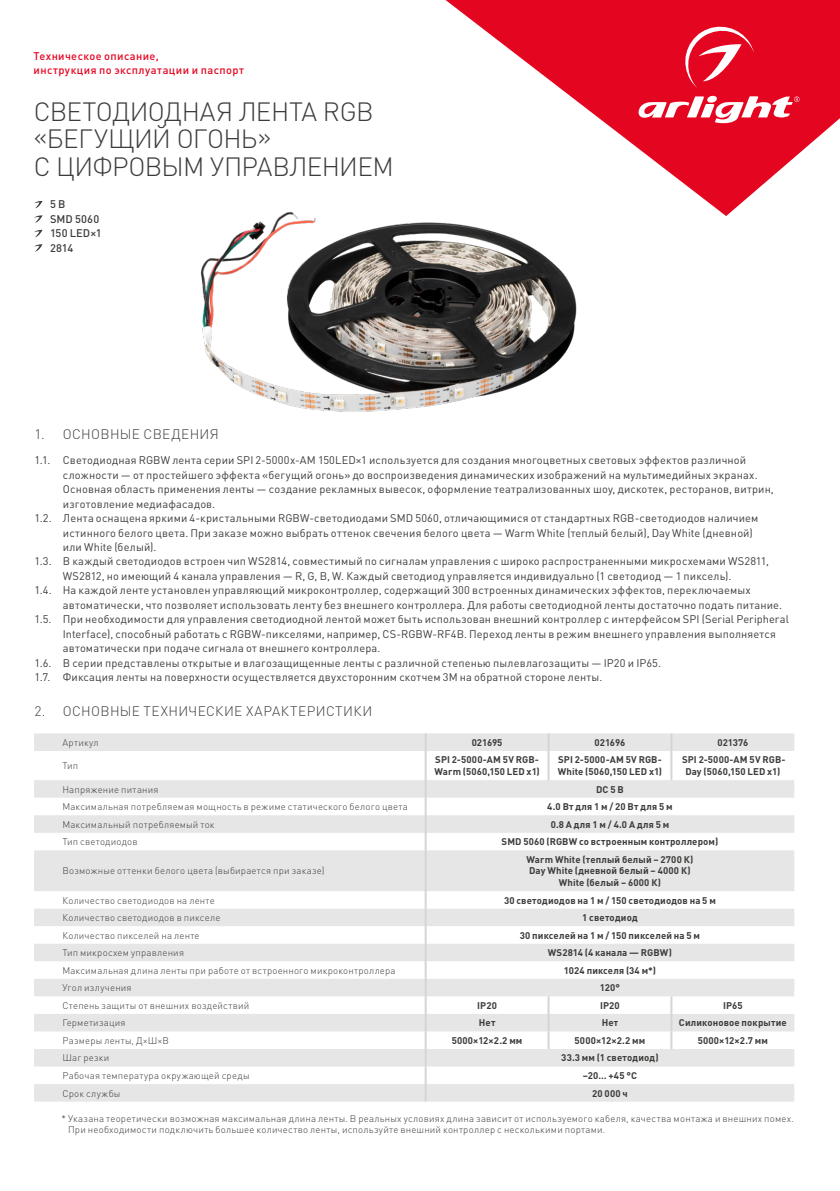
<style>
.page{position:relative;width:840px;height:1191px;background:#fff}
.page>*{position:absolute;margin:0;border:0;box-sizing:border-box;transform-origin:0 0}
.t1{font:300 26.2px/27.6px "DIN Pro";letter-spacing:-.025em;color:#3c3c3b}
.t2{font:300 13.6px "DIN Pro";letter-spacing:.025em;color:#3c3c3b}
.t3{font:11px "DIN Pro";letter-spacing:.015em;color:#3c3c3b}
.t4{font:500 11px/14.4px "DIN Pro";letter-spacing:.035em;color:#e40521}
.t5{font:500 11px/14.4px "DIN Pro";letter-spacing:.01em;color:#3c3c3b}
.t6{font:300 9.6px/11.6px "DIN Pro";letter-spacing:.02em;color:#3c3c3b}
.t7{font:700 9.6px/11.6px "DIN Pro";letter-spacing:.015em;color:#3c3c3b}
</style>
<div class="page">
<svg style="left:445px;top:0;width:394px;height:216px;fill:#e40521"></svg>
<svg style="left:635px;top:96px;width:164px;height:30px"></svg>
<svg style="left:680px;top:22px;width:73px;height:66px"></svg>
<svg style="left:34px;top:201px;width:9px;height:7px"></svg>
<svg style="left:34px;top:215px;width:9px;height:8px"></svg>
<svg style="left:34px;top:230px;width:9px;height:7px"></svg>
<svg style="left:34px;top:244px;width:9px;height:8px"></svg>
<svg style="left:34px;top:733px;width:759px;height:368px;fill:#e6e6e6"></svg>
<svg style="left:424px;top:733px;width:2px;height:18px"></svg>
<svg style="left:547px;top:733px;width:2px;height:18px"></svg>
<svg style="left:670px;top:733px;width:2px;height:18px"></svg>
<hr style="left:424px;top:751px;width:2px;height:29px;background:#d5d5d5">
<hr style="left:547px;top:751px;width:2px;height:29px;background:#d5d5d5">
<hr style="left:670px;top:751px;width:2px;height:29px;background:#d5d5d5">
<svg style="left:424px;top:780px;width:2px;height:70px"></svg>
<hr style="left:424px;top:850px;width:2px;height:41px;background:#d5d5d5">
<svg style="left:547px;top:996px;width:2px;height:53px"></svg>
<svg style="left:670px;top:996px;width:2px;height:53px"></svg>
<svg style="left:424px;top:891px;width:2px;height:210px"></svg>
<img style="left:200px;top:199px;width:402px;height:213px">
<p class="t4" style="left:34px;top:48px;width:212px">Техническое описание,<br>инструкция по эксплуатации и паспорт</p>
<h1 class="t1" style="left:34px;top:96px;width:361px">СВЕТОДИОДНАЯ ЛЕНТА RGB «БЕГУЩИЙ ОГОНЬ»<br>С ЦИФРОВЫМ УПРАВЛЕНИЕМ</h1>
<p class="t5" style="left:50px;top:197px;width:53px">5 В<br>SMD 5060<br>150 LED×1<br>2814</p>
<p class="t2" style="left:34px;top:425px;width:186px">1. ОСНОВНЫЕ СВЕДЕНИЯ</p>
<p class="t3" style="left:34px;top:453px;width:713px">1.1. Светодиодная RGBW лента серии SPI 2-5000х-AM 150LED×1 используется для создания многоцветных световых эффектов различной</p>
<p class="t3" style="left:63px;top:467px;width:696px">сложности — от простейшего эффекта «бегущий огонь» до воспроизведения динамических изображений на мультимедийных экранах.</p>
<p class="t3" style="left:63px;top:482px;width:712px">Основная область применения ленты — создание рекламных вывесок, оформление театрализованных шоу, дискотек, ресторанов, витрин,</p>
<p class="t3" style="left:63px;top:496px;width:154px">изготовление медиафасадов.</p>
<p class="t3" style="left:34px;top:510px;width:725px">1.2. Лента оснащена яркими 4-кристальными RGBW-светодиодами SMD 5060, отличающимися от стандартных RGB-светодиодов наличием</p>
<p class="t3" style="left:63px;top:525px;width:691px">истинного белого цвета. При заказе можно выбрать оттенок свечения белого цвета — Warm White (теплый белый), Day White (дневной)</p>
<p class="t3" style="left:63px;top:539px;width:95px">или White (белый).</p>
<p class="t3" style="left:34px;top:554px;width:735px">1.3. В каждый светодиодов встроен чип WS2814, совместимый по сигналам управления с широко распространенными микросхемами WS2811,</p>
<p class="t3" style="left:63px;top:568px;width:669px">WS2812, но имеющий 4 канала управления — R, G, B, W. Каждый светодиод управляется индивидуально (1 светодиод — 1 пиксель).</p>
<p class="t3" style="left:34px;top:583px;width:717px">1.4. На каждой ленте установлен управляющий микроконтроллер, содержащий 300 встроенных динамических эффектов, переключаемых</p>
<p class="t3" style="left:63px;top:597px;width:720px">автоматически, что позволяет использовать ленту без внешнего контроллера. Для работы светодиодной ленты достаточно подать питание.</p>
<p class="t3" style="left:34px;top:612px;width:755px">1.5. При необходимости для управления светодиодной лентой может быть использован внешний контроллер с интерфейсом SPI (Serial Peripheral</p>
<p class="t3" style="left:63px;top:626px;width:714px">Interface), способный работать с RGBW-пикселями, например, CS-RGBW-RF4B. Переход ленты в режим внешнего управления выполняется</p>
<p class="t3" style="left:63px;top:640px;width:319px">автоматически при подаче сигнала от внешнего контроллера.</p>
<p class="t3" style="left:34px;top:655px;width:627px">1.6. В серии представлены открытые и влагозащищенные ленты с различной степенью пылевлагозащиты — IP20 и IP65.</p>
<p class="t3" style="left:34px;top:669px;width:569px">1.7. Фиксация ленты на поверхности осуществляется двухсторонним скотчем 3М на обратной стороне ленты.</p>
<p class="t2" style="left:34px;top:701px;width:339px">2. ОСНОВНЫЕ ТЕХНИЧЕСКИЕ ХАРАКТЕРИСТИКИ</p>
<p class="t6" style="left:62px;top:736px;width:38px">Артикул</p>
<p class="t7" style="left:471px;top:736px;width:32px">021695</p>
<p class="t7" style="left:594px;top:736px;width:32px">021696</p>
<p class="t7" style="left:717px;top:736px;width:32px">021376</p>
<p class="t6" style="left:62px;top:759px;width:17px">Тип</p>
<p class="t7" style="left:434px;top:754px;width:107px">SPI 2-5000-AM 5V RGB-<br>Warm (5060,150 LED x1)</p>
<p class="t7" style="left:557px;top:754px;width:106px">SPI 2-5000-AM 5V RGB-<br>White (5060,150 LED x1)</p>
<p class="t7" style="left:681px;top:754px;width:105px;text-align:center">SPI 2-5000-AM 5V RGB-<br>Day (5060,150 LED x1)</p>
<p class="t6" style="left:62px;top:783px;width:97px">Напряжение питания</p>
<p class="t7" style="left:596px;top:783px;width:29px">DC 5 В</p>
<p class="t6" style="left:62px;top:800px;width:347px">Максимальная потребляемая мощность в режиме статического белого цвета</p>
<p class="t7" style="left:547px;top:800px;width:127px">4.0 Вт для 1 м / 20 Вт для 5 м</p>
<p class="t6" style="left:62px;top:818px;width:154px">Максимальный потребляемый ток</p>
<p class="t7" style="left:550px;top:818px;width:120px">0.8 А для 1 м / 4.0 А для 5 м</p>
<p class="t6" style="left:62px;top:835px;width:77px">Тип светодиодов</p>
<p class="t7" style="left:501px;top:835px;width:218px">SMD 5060 (RGBW со встроенным контроллером)</p>
<p class="t6" style="left:62px;top:864px;width:263px">Возможные оттенки белого цвета (выбирается при заказе)</p>
<p class="t7" style="left:526px;top:853px;width:168px;text-align:center">Warm White (теплый белый – 2700 К)<br>Day White (дневной белый – 4000 К)<br>White (белый – 6000 К)</p>
<p class="t6" style="left:62px;top:894px;width:154px">Количество светодиодов на ленте</p>
<p class="t7" style="left:504px;top:894px;width:213px">30 светодиодов на 1 м / 150 светодиодов на 5 м</p>
<p class="t6" style="left:62px;top:911px;width:159px">Количество светодиодов в пикселе</p>
<p class="t7" style="left:582px;top:911px;width:57px">1 светодиод</p>
<p class="t6" style="left:62px;top:929px;width:139px">Количество пикселей на ленте</p>
<p class="t7" style="left:519px;top:929px;width:182px">30 пикселей на 1 м / 150 пикселей на 5 м</p>
<p class="t6" style="left:62px;top:946px;width:123px">Тип микросхем управления</p>
<p class="t7" style="left:547px;top:946px;width:126px">WS2814 (4 канала — RGBW)</p>
<p class="t6" style="left:62px;top:964px;width:334px">Максимальная длина ленты при работе от встроенного микроконтроллера</p>
<p class="t7" style="left:563px;top:964px;width:94px">1024 пикселя (34 м*)</p>
<p class="t6" style="left:62px;top:981px;width:71px">Угол излучения</p>
<p class="t7" style="left:599px;top:981px;width:22px">120°</p>
<p class="t6" style="left:62px;top:999px;width:188px">Степень защиты от внешних воздействий</p>
<p class="t7" style="left:477px;top:999px;width:21px">IP20</p>
<p class="t7" style="left:599px;top:999px;width:21px">IP20</p>
<p class="t7" style="left:722px;top:999px;width:21px">IP65</p>
<p class="t6" style="left:62px;top:1016px;width:65px">Герметизация</p>
<p class="t7" style="left:478px;top:1016px;width:18px">Нет</p>
<p class="t7" style="left:601px;top:1016px;width:18px">Нет</p>
<p class="t7" style="left:678px;top:1016px;width:109px">Силиконовое покрытие</p>
<p class="t6" style="left:62px;top:1034px;width:108px">Размеры ленты, Д×Ш×В</p>
<p class="t7" style="left:451px;top:1034px;width:72px">5000×12×2.2 мм</p>
<p class="t7" style="left:574px;top:1034px;width:72px">5000×12×2.2 мм</p>
<p class="t7" style="left:697px;top:1034px;width:72px">5000×12×2.7 мм</p>
<p class="t6" style="left:62px;top:1051px;width:49px">Шаг резки</p>
<p class="t7" style="left:561px;top:1051px;width:99px">33.3 мм (1 светодиод)</p>
<p class="t6" style="left:62px;top:1069px;width:188px">Рабочая температура окружающей среды</p>
<p class="t7" style="left:582px;top:1069px;width:56px">−20… +45 °С</p>
<p class="t6" style="left:62px;top:1086px;width:59px">Срок службы</p>
<p class="t7" style="left:592px;top:1086px;width:37px">20 000 ч</p>
<p class="t6" style="left:68px;top:1111px;width:726px;text-indent:-7px">* Указана теоретически возможная максимальная длина ленты. В реальных условиях длина зависит от используемого кабеля, качества монтажа и внешних помех.<br>При необходимости подключить большее количество ленты, используйте внешний контроллер с несколькими портами.</p>
</div>
